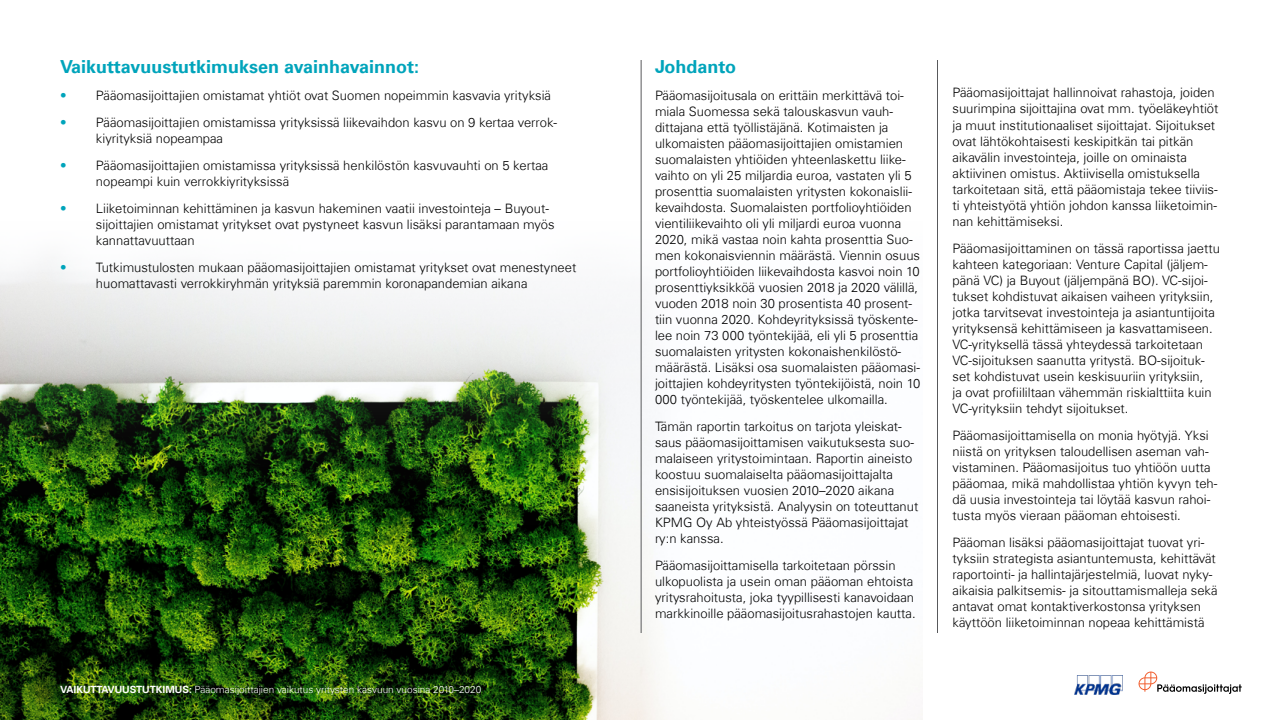
<style>
.page{position:relative;width:1280px;height:720px;background:#fff}
.page>*{position:absolute;margin:0;border:0;box-sizing:border-box;transform-origin:0 0}
.t1{font:700 18px "Universfor KPMG";color:#00a4bb}
.t2{font:300 13px/16px "Universfor KPMG";color:#000}
.t3{font:300 10px "Universfor KPMG";color:#fff}
.s1{color:#00a4bb}
.s2{font-weight:700}
</style>
<div class="page">
<img style="left:1075px;top:676px;width:47px;height:19px">
<svg style="left:1139px;top:672px;width:103px;height:22px"></svg>
<img style="left:0;top:222px;width:909px;height:498px">
<hr style="left:937px;top:60px;width:1px;height:573px;background:#58595b">
<hr style="left:641px;top:60px;width:1px;height:573px;background:#58595b">
<h1 class="t1" style="left:60px;top:56px;width:361px">Vaikuttavuustutkimuksen avainhavainnot:</h1>
<p class="t2" style="left:60px;top:87px;width:493px"><span class="s1">•</span> Pääomasijoittajien omistamat yhtiöt ovat Suomen nopeimmin kasvavia yrityksiä</p>
<p class="t2" style="left:96px;top:114px;width:463px;text-indent:-36px"><span class="s1">•</span> Pääomasijoittajien omistamissa yrityksissä liikevaihdon kasvu on 9 kertaa verrok&shy;kiyrityksiä nopeampaa</p>
<p class="t2" style="left:96px;top:157px;width:454px;text-indent:-36px"><span class="s1">•</span> Pääomasijoittajien omistamissa yrityksissä henkilöstön kasvuvauhti on 5 kertaa nopeampi kuin verrokkiyrityksissä</p>
<p class="t2" style="left:96px;top:200px;width:460px;text-indent:-36px"><span class="s1">•</span> Liiketoiminnan kehittäminen ja kasvun hakeminen vaatii investointeja – Buyout&shy;sijoittajien omistamat yritykset ovat pystyneet kasvun lisäksi parantamaan myös kannattavuuttaan</p>
<p class="t2" style="left:96px;top:259px;width:482px;text-indent:-36px"><span class="s1">•</span> Tutkimustulosten mukaan pääomasijoittajien omistamat yritykset ovat menestyneet huomattavasti verrokkiryhmän yrityksiä paremmin koronapandemian aikana</p>
<p class="t3" style="left:60px;top:683px;width:423px"><span class="s2">VAIKUTTAVUUSTUTKIMUS:</span> Pääomasijoittajien vaikutus yritysten kasvuun vuosina 2010–2020</p>
<h1 class="t1" style="left:655px;top:56px;width:83px">Johdanto</h1>
<p class="t2" style="left:655px;top:87px;width:267px">Pääomasijoitusala on erittäin merkittävä toi&shy;miala Suomessa sekä talouskasvun vauh&shy;dittajana että työllistäjänä. Kotimaisten ja ulkomaisten pääomasijoittajien omistamien suomalaisten yhtiöiden yhteenlaskettu liike&shy;vaihto on yli 25 miljardia euroa, vastaten yli 5 prosenttia suomalaisten yritysten kokonaislii&shy;kevaihdosta. Suomalaisten portfolioyhtiöiden vientiliikevaihto oli yli miljardi euroa vuonna 2020, mikä vastaa noin kahta prosenttia Suo&shy;men kokonaisviennin määrästä. Viennin osuus portfolioyhtiöiden liikevaihdosta kasvoi noin 10 prosenttiyksikköä vuosien 2018 ja 2020 välillä, vuoden 2018 noin 30 prosentista 40 prosent&shy;tiin vuonna 2020. Kohdeyrityksissä työskente&shy;lee noin 73 000 työntekijää, eli yli 5 prosenttia suomalaisten yritysten kokonaishenkilöstö&shy;määrästä. Lisäksi osa suomalaisten pääomasi&shy;joittajien kohdeyritysten työntekijöistä, noin 10<br>000 työntekijää, työskentelee ulkomailla.</p>
<p class="t2" style="left:655px;top:418px;width:265px">Tämän raportin tarkoitus on tarjota yleiskat&shy;saus pääomasijoittamisen vaikutuksesta suo&shy;malaiseen yritystoimintaan. Raportin aineisto koostuu suomalaiselta pääomasijoittajalta ensisijoituksen vuosien 2010–2020 aikana saaneista yrityksistä. Analyysin on toteuttanut KPMG Oy Ab yhteistyössä Pääomasijoittajat ry:n kanssa.</p>
<p class="t2" style="left:655px;top:557px;width:262px">Pääomasijoittamisella tarkoitetaan pörssin ulkopuolista ja usein oman pääoman ehtoista yritysrahoitusta, joka tyypillisesti kanavoidaan markkinoille pääomasijoitusrahastojen kautta.</p>
<p class="t2" style="left:953px;top:85px;width:267px">Pääomasijoittajat hallinnoivat rahastoja, joiden suurimpina sijoittajina ovat mm. työeläkeyhtiöt ja muut institutionaaliset sijoittajat. Sijoitukset ovat lähtökohtaisesti keskipitkän tai pitkän aikavälin investointeja, joille on ominaista aktiivinen omistus. Aktiivisella omistuksella tarkoitetaan sitä, että pääomistaja tekee tiiviis&shy;ti yhteistyötä yhtiön johdon kanssa liiketoimin&shy;nan kehittämiseksi.</p>
<p class="t2" style="left:953px;top:240px;width:269px">Pääomasijoittaminen on tässä raportissa jaettu kahteen kategoriaan: Venture Capital (jäljem&shy;pänä VC) ja Buyout (jäljempänä BO). VC-sijoi&shy;tukset kohdistuvat aikaisen vaiheen yrityksiin, jotka tarvitsevat investointeja ja asiantuntijoita yrityksensä kehittämiseen ja kasvattamiseen.<br>VC-yrityksellä tässä yhteydessä tarkoitetaan VC-sijoituksen saanutta yritystä. BO-sijoituk&shy;set kohdistuvat usein keskisuuriin yrityksiin,<br>ja ovat profiililtaan vähemmän riskialttiita kuin VC-yrityksiin tehdyt sijoitukset.</p>
<p class="t2" style="left:953px;top:427px;width:266px">Pääomasijoittamisella on monia hyötyjä. Yksi niistä on yrityksen taloudellisen aseman vah&shy;vistaminen. Pääomasijoitus tuo yhtiöön uutta pääomaa, mikä mahdollistaa yhtiön kyvyn teh&shy;dä uusia investointeja tai löytää kasvun rahoi&shy;tusta myös vieraan pääoman ehtoisesti.</p>
<p class="t2" style="left:953px;top:534px;width:267px">Pääoman lisäksi pääomasijoittajat tuovat yri&shy;tyksiin strategista asiantuntemusta, kehittävät raportointi- ja hallintajärjestelmiä, luovat nyky&shy;aikaisia palkitsemis- ja sitouttamismalleja sekä antavat omat kontaktiverkostonsa yrityksen käyttöön liiketoiminnan nopeaa kehittämistä</p>
</div>
